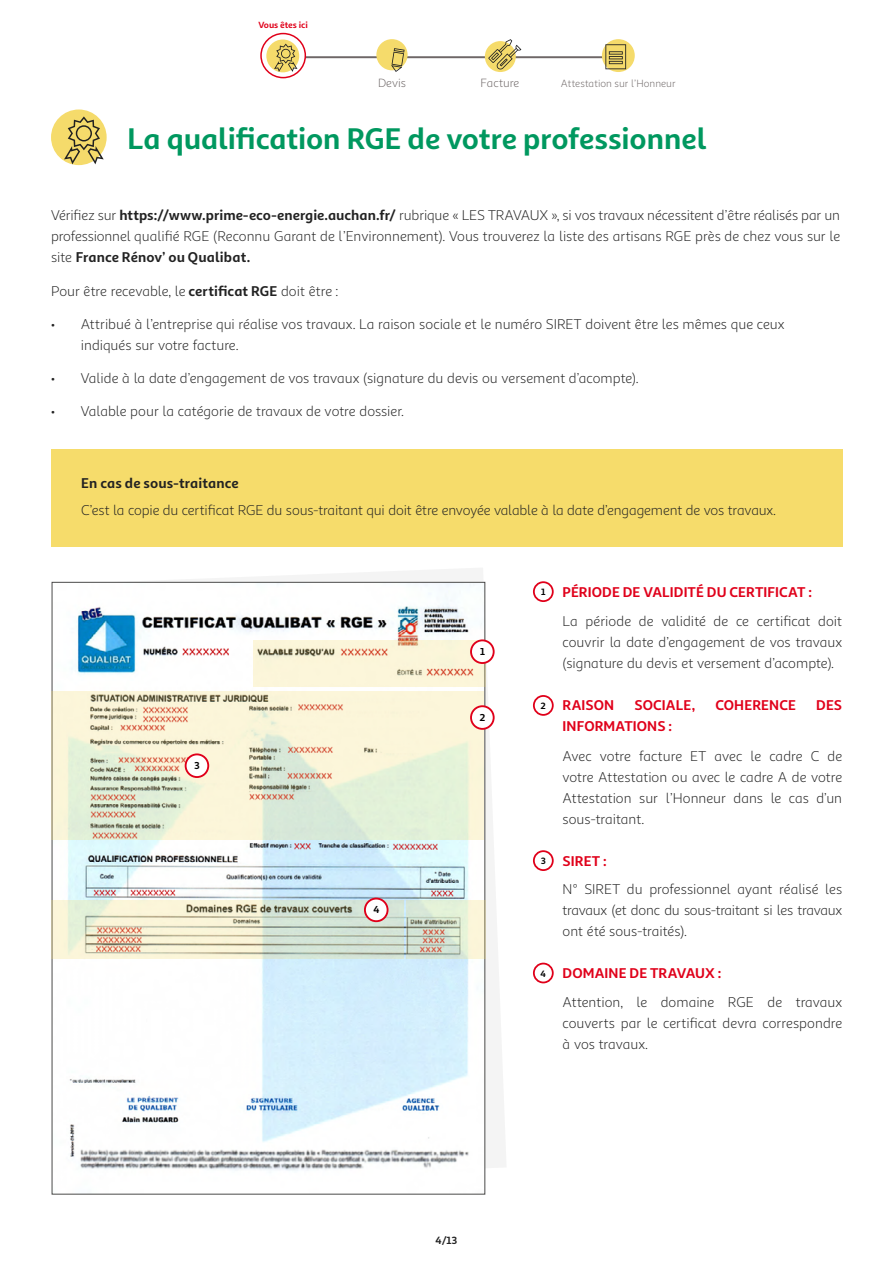
<style>
.page{position:relative;width:893px;height:1263px;background:#fff}
.page>*{position:absolute;margin:0;border:0;box-sizing:border-box;transform-origin:0 0}
.t1{font:700 30px "Sana Sans Alt";letter-spacing:-.005em;color:#00985f}
.t2{font:14.25px/21px "Sana Sans Alt";letter-spacing:-.005em;color:#222;text-align:justify}
.t3{font:700 14.25px "Sana Sans Alt";letter-spacing:.01em;color:#e0001a}
.t4{font:700 14.25px "Sana Sans Alt";letter-spacing:.01em;color:#222}
.t5{font:12px "Sana Sans Alt";letter-spacing:-.005em;color:#6e6767}
.t6{font:10.5px "Sana Sans Alt";color:#6e6767}
.t7{font:700 10.5px "Sana Sans Alt";color:#222}
.t8{font:700 10.2px "Sana Sans Alt";color:#000}
.t9{font:700 9.15px "Sana Sans Alt";color:#000}
.t10{font:700 9px "Sana Sans Alt";color:#e0001a}
.s1{font-weight:700}
</style>
<div class="page">
<svg style="left:54px;top:568px;width:452px;height:616px"></svg>
<img style="left:54px;top:584px;width:429px;height:600px">
<svg style="left:254px;top:641px;width:232px;height:46px;background:#f4eace"></svg>
<div style="left:471px;top:640px;width:23px;height:23px;background:#fff;border-radius:50%"></div>
<div style="left:470px;top:639px;width:25px;height:25px;border:2px solid #e0001a;border-radius:50%"></div>
<svg style="left:51px;top:691px;width:433px;height:149px;background:#e8e8ce"></svg>
<div style="left:471px;top:706px;width:23px;height:23px;background:#fff;border-radius:50%"></div>
<div style="left:470px;top:705px;width:25px;height:25px;border:2px solid #e0001a;border-radius:50%"></div>
<div style="left:186px;top:754px;width:22px;height:23px;background:#fff;border-radius:50%"></div>
<div style="left:185px;top:753px;width:24px;height:25px;border:2px solid #e0001a;border-radius:50%"></div>
<svg style="left:51px;top:900px;width:353px;height:58px;background:#dbdcc6"></svg>
<svg style="left:407px;top:900px;width:79px;height:58px;background:#d6dbc6"></svg>
<div style="left:365px;top:898px;width:23px;height:23px;background:#fff;border-radius:50%"></div>
<div style="left:364px;top:898px;width:24px;height:24px;border:2px solid #e0001a;border-radius:50%"></div>
<div style="left:51px;top:450px;width:791px;height:97px;background:#f6dc6b"></div>
<div style="left:51px;top:109px;width:56px;height:56px;background:#f5db6b;border-radius:50%"></div>
<svg style="left:64px;top:116px;width:40px;height:48px"></svg>
<div style="left:533px;top:581px;width:21px;height:21px;border:2px solid #e0001a;border-radius:50%"></div>
<div style="left:533px;top:695px;width:21px;height:21px;border:2px solid #e0001a;border-radius:50%"></div>
<div style="left:533px;top:850px;width:21px;height:21px;border:2px solid #e0001a;border-radius:50%"></div>
<div style="left:533px;top:963px;width:21px;height:20px;border:2px solid #e0001a;border-radius:50%"></div>
<hr style="left:291px;top:56px;width:320px;height:2px;background:#6e6767">
<div style="left:485px;top:41px;width:31px;height:31px;background:#f5db6b;border-radius:50%"></div>
<svg style="left:488px;top:39px;width:33px;height:31px"></svg>
<svg style="left:602px;top:39px;width:33px;height:33px"></svg>
<svg style="left:605px;top:44px;width:21px;height:25px"></svg>
<div style="left:376px;top:39px;width:32px;height:31px;background:#f5db6b;border-radius:50%"></div>
<svg style="left:391px;top:48px;width:14px;height:24px"></svg>
<svg style="left:261px;top:34px;width:44px;height:44px"></svg>
<div style="left:260px;top:33px;width:46px;height:45px;border:2px solid #e0001a;border-radius:50%"></div>
<div style="left:266px;top:40px;width:33px;height:32px;background:#f5db6b;border-radius:50%"></div>
<svg style="left:274px;top:44px;width:23px;height:28px"></svg>
<p class="t10" style="left:259px;top:20px;width:51px">Vous êtes ici</p>
<p class="t5" style="left:378px;top:75px;width:29px">Devis</p>
<p class="t5" style="left:481px;top:75px;width:40px">Facture</p>
<p class="t6" style="left:561px;top:77px;width:116px">Attestation sur l’Honneur</p>
<h1 class="t1" style="left:128px;top:119px;width:581px">La qualification RGE de votre professionnel</h1>
<p class="t2" style="left:51px;top:204px;width:791px">Vérifiez sur <span class="s1">https://www.prime-eco-energie.auchan.fr/</span> rubrique « LES TRAVAUX », si vos travaux nécessitent d’être réalisés par un professionnel qualifié RGE (Reconnu Garant de l’Environnement). Vous trouverez la liste des artisans RGE près de chez vous sur le site <span class="s1">France Rénov’ ou Qualibat.</span></p>
<p class="t2" style="left:51px;top:281px;width:289px">Pour être recevable, le <span class="s1">certificat RGE</span> doit être :</p>
<p class="t2" style="left:81px;top:314px;width:705px;text-indent:-30px">• Attribué à l’entreprise qui réalise vos travaux. La raison sociale et le numéro SIRET doivent être les mêmes que ceux indiqués sur votre facture.</p>
<p class="t2" style="left:51px;top:368px;width:589px">• Valide à la date d’engagement de vos travaux (signature du devis ou versement d’acompte).</p>
<p class="t2" style="left:51px;top:401px;width:354px">• Valable pour la catégorie de travaux de votre dossier.</p>
<p class="t4" style="left:81px;top:474px;width:159px">En cas de sous-traitance</p>
<p class="t2" style="left:81px;top:499px;width:696px">C’est la copie du certificat RGE du sous-traitant qui doit être envoyée valable à la date d’engagement de vos travaux.</p>
<p class="t8" style="left:194px;top:759px;width:7px">3</p>
<p class="t8" style="left:373px;top:903px;width:7px">4</p>
<p class="t8" style="left:480px;top:645px;width:6px">1</p>
<p class="t8" style="left:480px;top:711px;width:7px">2</p>
<p class="t9" style="left:541px;top:586px;width:6px">1</p>
<p class="t9" style="left:541px;top:700px;width:7px">2</p>
<p class="t9" style="left:541px;top:855px;width:7px">3</p>
<p class="t9" style="left:541px;top:968px;width:7px">4</p>
<p class="t3" style="left:563px;top:583px;width:251px">PÉRIODE DE VALIDITÉ DU CERTIFICAT :</p>
<p class="t2" style="left:563px;top:610px;width:281px">La période de validité de ce certificat doit couvrir la date d’engagement de vos travaux (signature du devis et versement d’acompte).</p>
<p class="t3" style="left:563px;top:696px;width:53px">RAISON</p>
<p class="t3" style="left:635px;top:696px;width:62px">SOCIALE,</p>
<p class="t3" style="left:715px;top:696px;width:82px">COHERENCE</p>
<p class="t3" style="left:816px;top:696px;width:27px">DES</p>
<p class="t3" style="left:563px;top:717px;width:111px">INFORMATIONS :</p>
<p class="t2" style="left:563px;top:745px;width:281px">Avec votre facture ET avec le cadre C de votre Attestation ou avec le cadre A de votre Attestation sur l’Honneur dans le cas d’un sous-traitant.</p>
<p class="t3" style="left:563px;top:852px;width:46px">SIRET :</p>
<p class="t2" style="left:563px;top:879px;width:281px">N° SIRET du professionnel ayant réalisé les travaux (et donc du sous-traitant si les travaux ont été sous-traités).</p>
<p class="t3" style="left:563px;top:964px;width:160px">DOMAINE DE TRAVAUX :</p>
<p class="t2" style="left:563px;top:991px;width:281px">Attention, le domaine RGE de travaux couverts par le certificat devra correspondre à vos travaux.</p>
<p class="t7" style="left:436px;top:1234px;width:23px">4/13</p>
</div>
